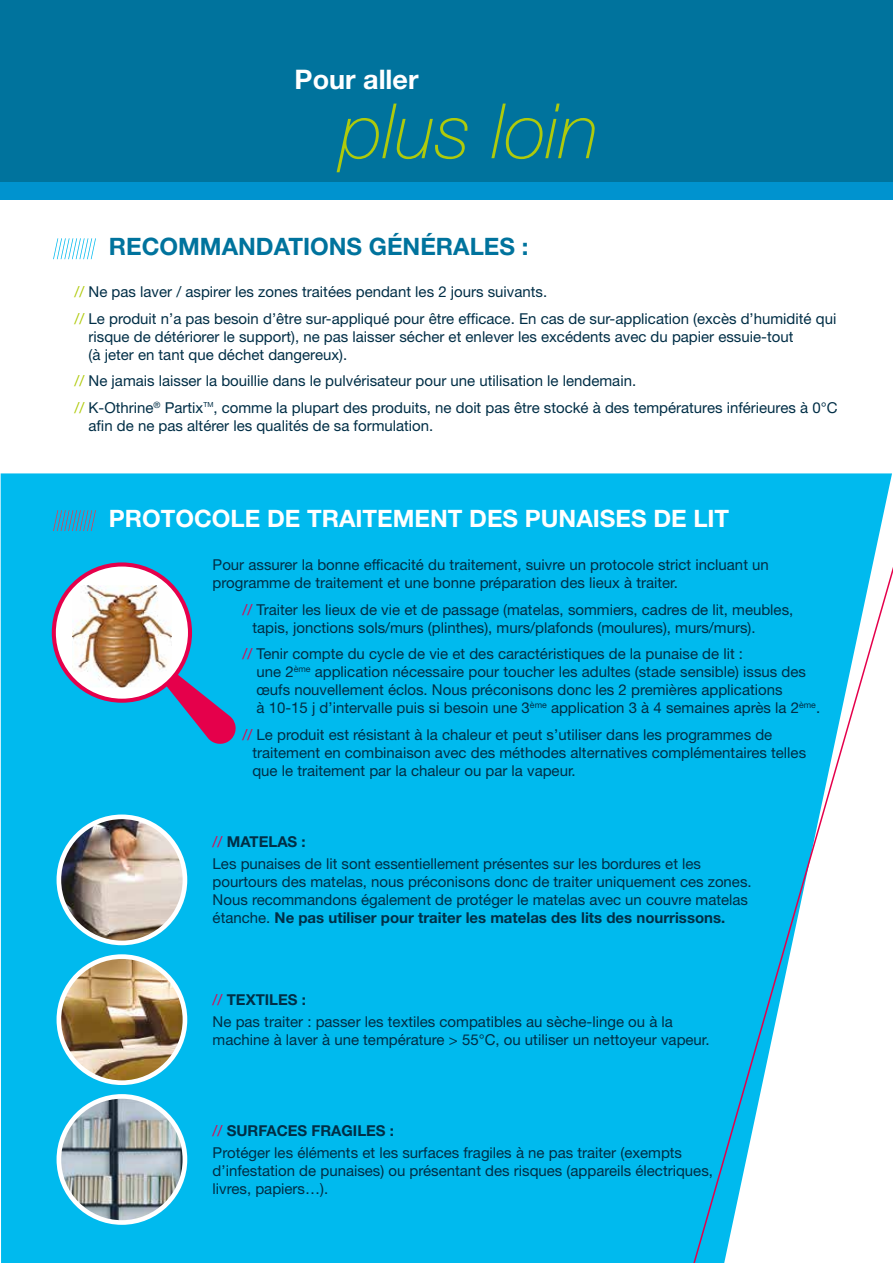
<style>
.page{position:relative;width:893px;height:1263px;background:#fff}
.page>*{position:absolute;margin:0;border:0;box-sizing:border-box;transform-origin:0 0}
.t1{font:italic 100 76.5px "Helvetica Neue LT Std";color:#afca0b}
.t2{font:700 27px "Helvetica Neue LT Std";color:#fff}
.t3{font:700 24px "Helvetica Neue LT Std";color:#fff}
.t4{font:700 24px "Helvetica Neue LT Std";color:#00739d}
.t5{font:15px/18px "Helvetica Neue LT Std";color:#002e46}
.s1{color:#afca0b}
.s2{color:#e5004b}
.s3{font-weight:700}
</style>
<div class="page">
<div style="left:0;top:473px;width:892px;height:790px;background:#00baee"></div>
<img style="left:59px;top:817px;width:126px;height:126px;border-radius:63px">
<div style="left:57px;top:814px;width:130px;height:131px;border:5px solid #fff;border-radius:50%"></div>
<img style="left:59px;top:957px;width:126px;height:126px;border-radius:63px">
<div style="left:57px;top:954px;width:130px;height:131px;border:5px solid #fff;border-radius:50%"></div>
<img style="left:59px;top:1096px;width:126px;height:126px;border-radius:63px">
<div style="left:57px;top:1094px;width:130px;height:131px;border:5px solid #fff;border-radius:50%"></div>
<svg style="left:58px;top:566px;width:178px;height:179px;background:#1fa0d7"></svg>
<svg style="left:54px;top:564px;width:136px;height:137px"></svg>
<img style="left:72px;top:585px;width:100px;height:102px">
<div style="left:52px;top:562px;width:140px;height:141px;border:4px solid #e5004b;border-radius:50%"></div>
<div style="left:0;top:0;width:893px;height:183px;background:#00739d"></div>
<div style="left:0;top:183px;width:893px;height:17px;background:#0093cf"></div>
<svg style="left:53px;top:238px;width:43px;height:21px"></svg>
<svg style="left:685px;top:525px;width:208px;height:738px"></svg>
<svg style="left:52px;top:510px;width:44px;height:21px"></svg>
<h2 class="t2" style="left:295px;top:63px;width:125px">Pour aller</h2>
<h1 class="t1" style="left:340px;top:87px;width:260px">plus loin</h1>
<h3 class="t4" style="left:109px;top:232px;width:421px">RECOMMANDATIONS GÉNÉRALES :</h3>
<p class="t5" style="left:74px;top:278px;width:763px;line-height:26.5px"><span class="s1">//</span> Ne pas laver / aspirer les zones traitées pendant les 2 jours suivants.<br><span class="s1">//</span> Le produit n’a pas besoin d’être sur-appliqué pour être efficace. En cas de sur-application (excès d’humidité qui</p>
<p class="t5" style="left:89px;top:327px;width:706px">risque de détériorer le support), ne pas laisser sécher et enlever les excédents avec du papier essuie-tout (à jeter en tant que déchet dangereux).</p>
<p class="t5" style="left:74px;top:367px;width:765px;line-height:26.5px"><span class="s1">//</span> Ne jamais laisser la bouillie dans le pulvérisateur pour une utilisation le lendemain.<br><span class="s1">//</span> K-Othrine<sup>®</sup> Partix<sup>TM</sup>, comme la plupart des produits, ne doit pas être stocké à des températures inférieures à 0°C</p>
<p class="t5" style="left:89px;top:416px;width:346px">afin de ne pas altérer les qualités de sa formulation.</p>
<h3 class="t3" style="left:109px;top:504px;width:622px">PROTOCOLE DE TRAITEMENT DES PUNAISES DE LIT</h3>
<p class="t5" style="left:213px;top:556px;width:558px">Pour assurer la bonne efficacité du traitement, suivre un protocole strict incluant un programme de traitement et une bonne préparation des lieux à traiter.</p>
<p class="t5" style="left:252px;top:600px;width:542px;text-indent:-10px"><span class="s2">//</span> Traiter les lieux de vie et de passage (matelas, sommiers, cadres de lit, meubles, tapis, jonctions sols/murs (plinthes), murs/plafonds (moulures), murs/murs).</p>
<p class="t5" style="left:257px;top:645px;width:565px;text-indent:-14px"><span class="s2">//</span> Tenir compte du cycle de vie et des caractéristiques de la punaise de lit :<br>une 2<sup>ème</sup> application nécessaire pour toucher les adultes (stade sensible) issus des œufs nouvellement éclos. Nous préconisons donc les 2 premières applications<br>à 10-15 j d’intervalle puis si besoin une 3<sup>ème</sup> application 3 à 4 semaines après la 2<sup>ème</sup>.</p>
<p class="t5" style="left:252px;top:725px;width:555px;text-indent:-10px"><span class="s2">//</span> Le produit est résistant à la chaleur et peut s’utiliser dans les programmes de traitement en combinaison avec des méthodes alternatives complémentaires telles que le traitement par la chaleur ou par la vapeur.</p>
<p class="t5" style="left:213px;top:830px;width:490px;line-height:22.2px"><span class="s2">//</span> <span class="s3">MATELAS :<br></span>Les punaises de lit sont essentiellement présentes sur les bordures et les</p>
<p class="t5" style="left:213px;top:873px;width:541px">pourtours des matelas, nous préconisons donc de traiter uniquement ces zones.<br>Nous recommandons également de protéger le matelas avec un couvre matelas étanche. <span class="s3">Ne pas utiliser pour traiter les matelas des lits des nourrissons.</span></p>
<p class="t5" style="left:213px;top:988px;width:462px;line-height:22.2px"><span class="s2">//</span> <span class="s3">TEXTILES :<br></span>Ne pas traiter : passer les textiles compatibles au sèche-linge ou à la</p>
<p class="t5" style="left:213px;top:1030px;width:499px">machine à laver à une température &gt; 55°C, ou utiliser un nettoyeur vapeur.</p>
<p class="t5" style="left:213px;top:1119px;width:471px;line-height:22.2px"><span class="s2">//</span> <span class="s3">SURFACES FRAGILES :<br></span>Protéger les éléments et les surfaces fragiles à ne pas traiter (exempts</p>
<p class="t5" style="left:213px;top:1161px;width:502px">d’infestation de punaises) ou présentant des risques (appareils électriques, livres, papiers…).</p>
</div>
